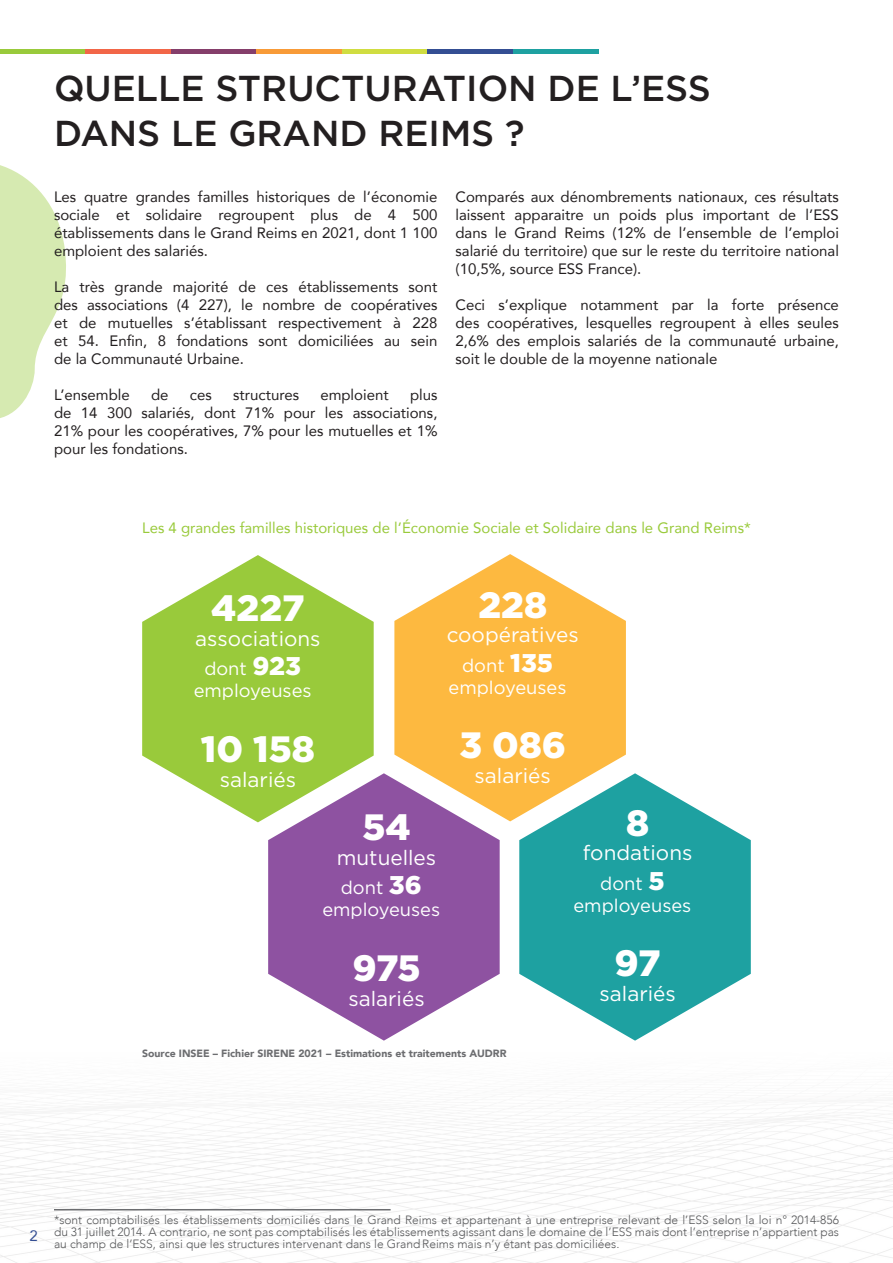
<style>
.page{position:relative;width:893px;height:1263px;background:#fff}
.page>*{position:absolute;margin:0;border:0;box-sizing:border-box;transform-origin:0 0}
.t1{font:900 36.6px "Gotham";color:#fff}
.Titres{font:500 36px "Gotham";color:#231f20}
.t2{font:20.7px "Gotham";color:#fff}
.t3{font:18.3px/21.9px "Gotham";color:#fff;text-align:center}
.Texte{font:15px/18px "Avenir";color:#231f20;text-align:justify}
.Titre_graph{font:15px "Avenir";color:#99ca3b}
.t4{font:15px "Avenir";color:#344e93}
.Annotations{font:300 12px/12px "Avenir";color:#57585a;text-align:justify}
.Sources{font:900 10.5px "Avenir";color:#6c6d70}
.s1{font-weight:900;font-size:25.65px}
</style>
<div class="page">
<div style="left:513px;top:49px;width:86px;height:5px;background:#1ea1a1"></div>
<div style="left:342px;top:49px;width:86px;height:5px;background:#d0dd41"></div>
<div style="left:171px;top:49px;width:86px;height:5px;background:#853e6b"></div>
<div style="left:257px;top:49px;width:85px;height:5px;background:#f89b38"></div>
<div style="left:0;top:49px;width:86px;height:5px;background:#99ca3b"></div>
<div style="left:428px;top:49px;width:85px;height:5px;background:#344e93"></div>
<div style="left:86px;top:49px;width:85px;height:5px;background:#f26648"></div>
<svg style="left:0;top:165px;width:66px;height:253px"></svg>
<svg style="left:142px;top:555px;width:232px;height:267px;fill:#99ca3b"></svg>
<svg style="left:394px;top:554px;width:232px;height:267px;fill:#fdb940"></svg>
<svg style="left:268px;top:773px;width:232px;height:268px;fill:#8e52a1"></svg>
<svg style="left:519px;top:773px;width:232px;height:268px;fill:#1ea1a1"></svg>
<hr style="left:54px;top:1209px;width:337px;height:1px;background:#6c6d70">
<p class="Titres" style="left:54px;top:65px;width:658px">QUELLE STRUCTURATION DE L’ESS</p>
<p class="Titres" style="left:54px;top:109px;width:472px">DANS LE GRAND REIMS ?</p>
<p class="Texte" style="left:54px;top:187px;width:385px">Les quatre grandes familles historiques de l’économie sociale et solidaire regroupent plus de 4 500 établissements dans le Grand Reims en 2021, dont 1 100 emploient des salariés.</p>
<p class="Texte" style="left:54px;top:277px;width:385px">La très grande majorité de ces établissements sont des associations (4 227), le nombre de coopératives et de mutuelles s’établissant respectivement à 228 et 54. Enfin, 8 fondations sont domiciliées au sein de la Communauté Urbaine.</p>
<p class="Texte" style="left:54px;top:385px;width:77px">L’ensemble</p>
<p class="Texte" style="left:151px;top:385px;width:19px">de</p>
<p class="Texte" style="left:190px;top:385px;width:23px">ces</p>
<p class="Texte" style="left:233px;top:385px;width:67px">structures</p>
<p class="Texte" style="left:320px;top:385px;width:70px">emploient</p>
<p class="Texte" style="left:54px;top:385px;width:385px;text-indent:356px">plus de 14 300 salariés, dont 71% pour les associations, 21% pour les coopératives, 7% pour les mutuelles et 1% pour les fondations.</p>
<p class="Texte" style="left:455px;top:187px;width:385px">Comparés aux dénombrements nationaux, ces résultats laissent apparaitre un poids plus important de l’ESS dans le Grand Reims (12% de l’ensemble de l’emploi salarié du territoire) que sur le reste du territoire national (10,5%, source ESS France).</p>
<p class="Texte" style="left:455px;top:295px;width:385px">Ceci s’explique notamment par la forte présence des coopératives, lesquelles regroupent à elles seules 2,6% des emplois salariés de la communauté urbaine, soit le double de la moyenne nationale</p>
<p class="Titre_graph" style="left:142px;top:516px;width:610px">Les 4 grandes familles historiques de l’Économie Sociale et Solidaire dans le Grand Reims*</p>
<p class="t1" style="left:211px;top:583px;width:95px">4227</p>
<p class="t2" style="left:195px;top:625px;width:127px">associations</p>
<p class="t3" style="left:194px;top:657px;width:119px">dont <span class="s1">923 </span>employeuses</p>
<p class="t1" style="left:201px;top:723px;width:115px">10 158</p>
<p class="t2" style="left:220px;top:766px;width:78px">salariés</p>
<p class="t1" style="left:478px;top:579px;width:70px">228</p>
<p class="t2" style="left:447px;top:622px;width:134px">coopératives</p>
<p class="t3" style="left:449px;top:654px;width:119px">dont <span class="s1">135 </span>employeuses</p>
<p class="t1" style="left:459px;top:720px;width:108px">3 086</p>
<p class="t2" style="left:475px;top:762px;width:78px">salariés</p>
<p class="t1" style="left:362px;top:802px;width:50px">54</p>
<p class="t2" style="left:337px;top:845px;width:101px">mutuelles</p>
<p class="t3" style="left:322px;top:877px;width:119px">dont <span class="s1">36 </span>employeuses</p>
<p class="t1" style="left:352px;top:943px;width:70px">975</p>
<p class="t2" style="left:348px;top:985px;width:78px">salariés</p>
<p class="t1" style="left:626px;top:797px;width:25px">8</p>
<p class="t2" style="left:583px;top:840px;width:111px">fondations</p>
<p class="t3" style="left:573px;top:872px;width:119px">dont <span class="s1">5 </span>employeuses</p>
<p class="t1" style="left:615px;top:938px;width:48px">97</p>
<p class="t2" style="left:599px;top:980px;width:78px">salariés</p>
<p class="Sources" style="left:142px;top:1044px;width:366px">Source INSEE – Fichier SIRENE 2021 – Estimations et traitements AUDRR</p>
<p class="t4" style="left:29px;top:1224px;width:10px">2</p>
<p class="Annotations" style="left:54px;top:1214px;width:786px">*sont comptabilisés les établissements domiciliés dans le Grand Reims et appartenant à une entreprise relevant de l’ESS selon la loi n° 2014-856 du 31 juillet 2014. A contrario, ne sont pas comptabilisés les établissements agissant dans le domaine de l’ESS mais dont l’entreprise n’appartient pas au champ de l’ESS, ainsi que les structures intervenant dans le GrandReims mais n’y étant pas domiciliées.</p>
</div>
